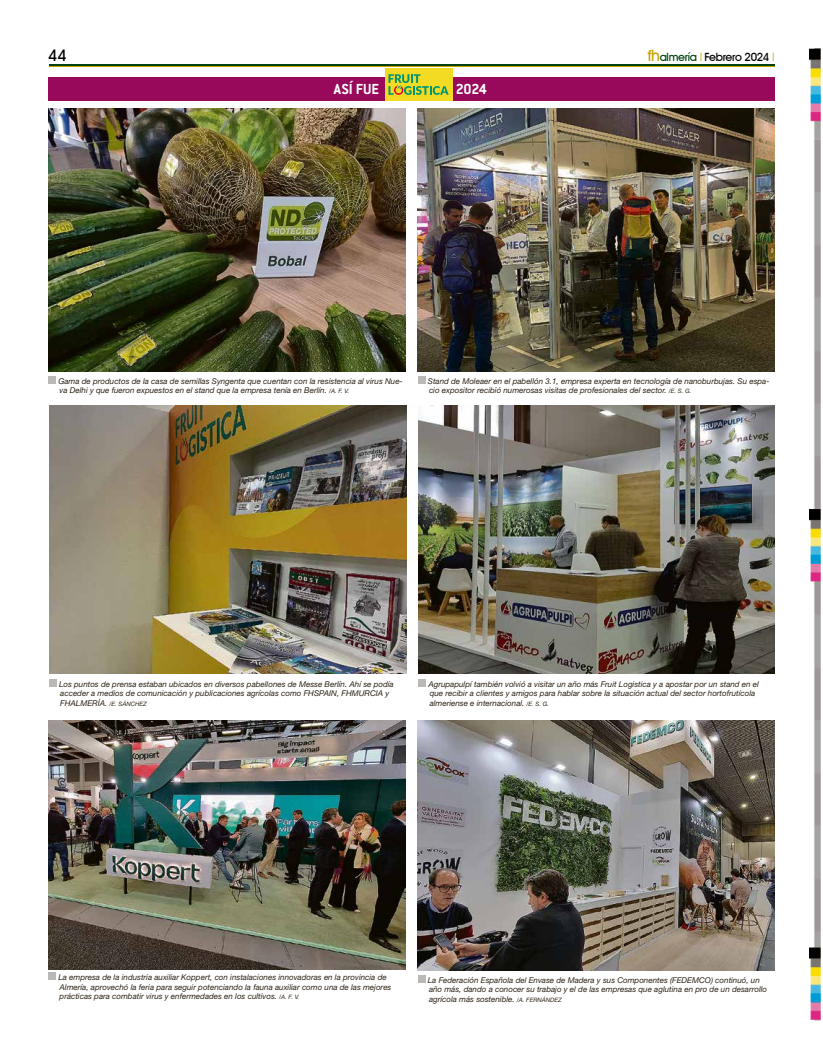
<style>
.page{position:relative;width:823px;height:1049px;background:#fff}
.page>*{position:absolute;margin:0;border:0;box-sizing:border-box;transform-origin:0 0}
.t1{font:700 16px "Conduit ITC";color:#fff}
.t2{font:500 16px "Avant Garde IT Cby BT";color:#000}
.t3{font:500 11.3px "Avant Garde IT Cby BT";letter-spacing:-.03em;color:#000}
.t4{font:italic 8px/9.6px "Helvetica Neue LT Std";color:#2b2113}
.s1{font-size:15.7px;color:#c9a300}
.s2{color:#004110}
.s3{font-family:"Helvetica Neue LT Std";font-weight:400;font-stretch:condensed;color:#c9a300}
.s4{font-size:6px}
</style>
<div class="page">
<hr style="left:49px;top:65px;width:725px;height:1px;background:#004110">
<hr style="left:49px;top:67px;width:725px;height:1px;background:#c9a300">
<img style="left:809px;top:48px;width:12px;height:973px">
<div style="left:48px;top:78px;width:726px;height:23px;background:#99095b"></div>
<div style="left:384px;top:68px;width:68px;height:33px;background:#f3da23"></div>
<svg style="left:388px;top:74px;width:60px;height:21px"></svg>
<div style="left:48px;top:376px;width:8px;height:8px;background:#bab9b8"></div>
<div style="left:48px;top:972px;width:8px;height:8px;background:#bab9b8"></div>
<div style="left:417px;top:376px;width:8px;height:8px;background:#bab9b8"></div>
<div style="left:417px;top:975px;width:8px;height:8px;background:#bab9b8"></div>
<img style="left:48px;top:108px;width:357px;height:264px">
<img style="left:48px;top:720px;width:357px;height:249px">
<img style="left:417px;top:108px;width:357px;height:264px">
<img style="left:417px;top:720px;width:357px;height:250px">
<div style="left:49px;top:679px;width:8px;height:8px;background:#bab9b8"></div>
<div style="left:418px;top:679px;width:8px;height:8px;background:#bab9b8"></div>
<img style="left:49px;top:405px;width:357px;height:269px">
<img style="left:418px;top:405px;width:356px;height:268px">
<h1 class="t2" style="left:48px;top:46px;width:20px">44</h1>
<h2 class="t3" style="left:647px;top:50px;width:129px"><span class="s1">fh</span><span class="s2">almería</span> <span class="s3">|</span> Febrero 2024 <span class="s3">|</span></h2>
<h1 class="t1" style="left:333px;top:79px;width:47px">ASÍ FUE</h1>
<h1 class="t1" style="left:455px;top:79px;width:33px">2024</h1>
<p class="t4" style="left:58px;top:376px;width:345px">Gama de productos de la casa de semillas Syngenta que cuentan con la resistencia al virus Nue&shy;va Delhi y que fueron expuestos en el stand que la empresa tenía en Berlín. <span class="s4">/A. F. V.</span></p>
<p class="t4" style="left:427px;top:376px;width:343px">Stand de Moleaer en el pabellón 3.1, empresa experta en tecnología de nanoburbujas. Su espa&shy;cio expositor recibió numerosas visitas de profesionales del sector. <span class="s4">/E. S. G.</span></p>
<p class="t4" style="left:59px;top:679px;width:336px">Los puntos de prensa estaban ubicados en diversos pabellones de Messe Berlín. Ahí se podía acceder a medios de comunicación y publicaciones agrícolas como FHSPAIN, FHMURCIA y<br>FHALMERÍA. <span class="s4">/E. SÁNCHEZ</span></p>
<p class="t4" style="left:428px;top:679px;width:332px">Agrupapulpí también volvió a visitar un año más Fruit Logistica y a apostar por un stand en el que recibir a clientes y amigos para hablar sobre la situación actual del sector hortofrutícola almeriense e internacional. <span class="s4">/E. S. G.</span></p>
<p class="t4" style="left:58px;top:972px;width:334px">La empresa de la industria auxiliar Koppert, con instalaciones innovadoras en la provincia de<br>Almería, aprovechó la feria para seguir potenciando la fauna auxiliar como una de las mejores prácticas para combatir virus y enfermedades en los cultivos. <span class="s4">/A. F. V.</span></p>
<p class="t4" style="left:427px;top:975px;width:340px">La Federación Española del Envase de Madera y sus Componentes (FEDEMCO) continuó, un año más, dando a conocer su trabajo y el de las empresas que aglutina en pro de un desarrollo agrícola más sostenible. <span class="s4">/A. FERNÁNDEZ</span></p>
</div>
